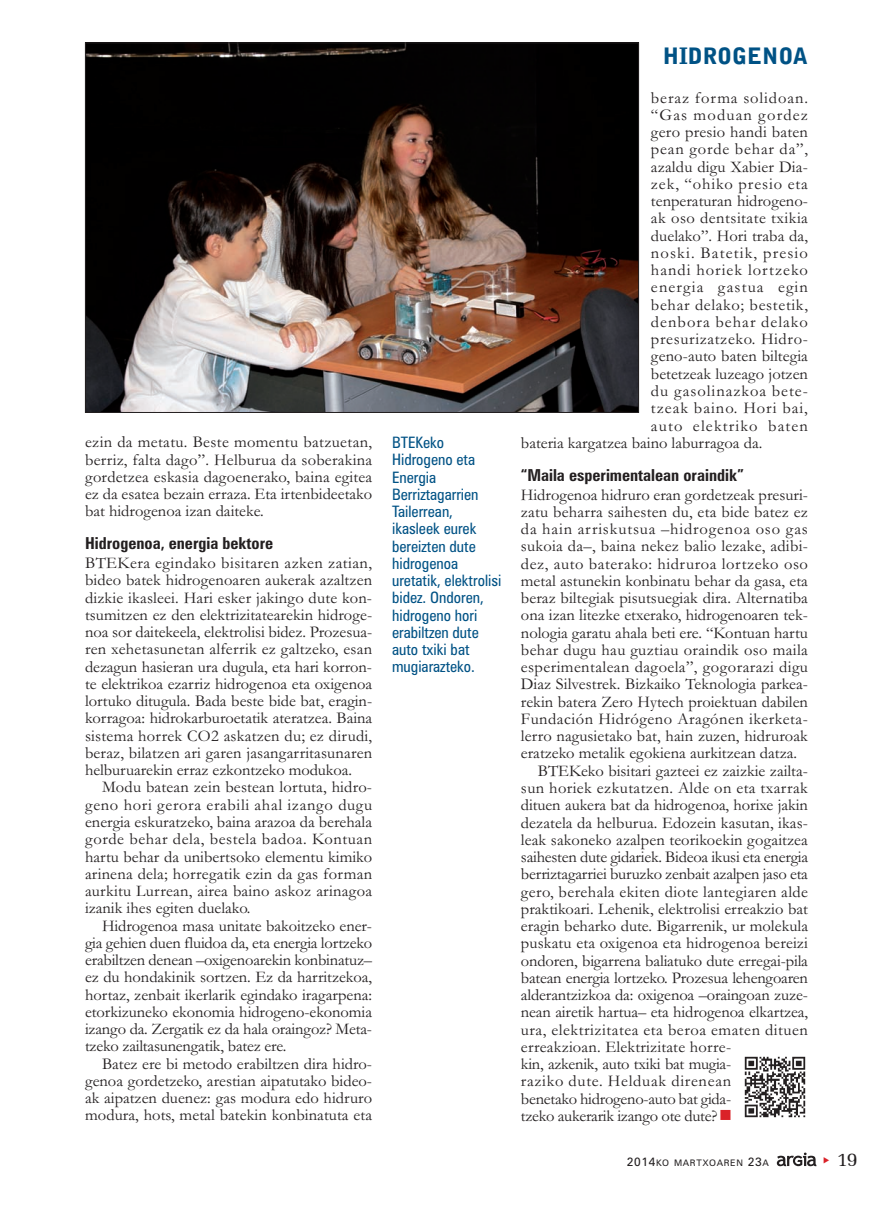
<style>
.page{position:relative;width:893px;height:1212px;background:#fff}
.page>*{position:absolute;margin:0;border:0;box-sizing:border-box;transform-origin:0 0}
.t1{font:900 22.5px "Bell Gothic Std";color:#005285}
.t2{font:19.5px "Memoir";color:#231f20}
.t3{font:16.5px/17.2px "Garamond";letter-spacing:.005em;color:#231f20;text-align:justify}
.t4{font:16.5px "Garamond";letter-spacing:-.015em;color:#231f20}
.t5{font:16.5px "Garamond";letter-spacing:.025em;color:#231f20}
.t6{font:16.5px "Garamond";letter-spacing:.03em;color:#231f20}
.t7{font:16.5px "Garamond";letter-spacing:.06em;color:#231f20}
.t8{font:16.5px "Garamond";letter-spacing:.07em;color:#231f20}
.t9{font:700 condensed 16.5px "Zurich BT";color:#231f20}
.t10{font:16.5px "Garamond";letter-spacing:.05em;color:#231f20}
.t11{font:16.5px "Garamond";letter-spacing:.04em;color:#231f20}
.t12{font:16.5px "Garamond";letter-spacing:.055em;color:#231f20}
.t13{font:16.5px "Garamond";letter-spacing:.035em;color:#231f20}
.t14{font:16.5px "Garamond";letter-spacing:.045em;color:#231f20}
.t15{font:condensed 15.75px/17.2px "Zurich BT";color:#005285}
.t16{font:9px "Zurich BT";letter-spacing:.075em;color:#231f20}
.s1{color:#da2128}
.s2{font-size:12px}
</style>
<div class="page">
<svg style="left:777px;top:1152px;width:39px;height:14px"></svg>
<img style="left:744px;top:1056px;width:62px;height:62px">
<img style="left:87px;top:45px;width:550px;height:366px">
<p class="t3" style="left:85px;top:435px;width:289px">ezin da metatu. Beste momentu batzuetan, berriz, falta dago”. Helburua da soberakina gordetzea eskasia dagoenerako, baina egitea ez da esatea bezain erraza. Eta irtenbideetako bat hidrogenoa izan daiteke.</p>
<p class="t9" style="left:85px;top:537px;width:190px">Hidrogenoa, energia bektore</p>
<p class="t3" style="left:85px;top:556px;width:289px">BTEKera egindako bisitaren azken zatian, bideo batek hidrogenoaren aukerak azaltzen dizkie ikasleei. Hari esker jakingo dute kon&shy;tsumitzen ez den elektrizitatearekin hidroge&shy;noa sor daitekeela, elektrolisi bidez. Prozesua&shy;ren xehetasunetan alferrik ez galtzeko, esan dezagun hasieran ura dugula, eta hari korron&shy;te elektrikoa ezarriz hidrogenoa eta oxigenoa lortuko ditugula. Bada beste bide bat, eragin&shy;korragoa: hidrokarburoetatik ateratzea. Baina sistema horrek CO2 askatzen du; ez dirudi, beraz, bilatzen ari garen jasangarritasunaren helburuarekin erraz ezkontzeko modukoa.</p>
<p class="t3" style="left:85px;top:780px;width:289px;text-indent:17px">Modu batean zein bestean lortuta, hidro&shy;geno hori gerora erabili ahal izango dugu energia eskuratzeko, baina arazoa da berehala gorde behar dela, bestela badoa. Kontuan hartu behar da unibertsoko elementu kimiko arinena dela; horregatik ezin da gas forman aurkitu Lurrean, airea baino askoz arinagoa izanik ihes egiten duelako.</p>
<p class="t3" style="left:85px;top:919px;width:289px;text-indent:17px">Hidrogenoa masa unitate bakoitzeko ener&shy;gia gehien duen fluidoa da, eta energia lortzeko erabiltzen denean –oxigenoarekin konbinatuz– ez du hondakinik sortzen. Ez da harritzekoa, hortaz, zenbait ikerlarik egindako iragarpena: etorkizuneko ekonomia hidrogeno-ekonomia izango da. Zergatik ez da hala oraingoz? Meta&shy;tzeko zailtasunengatik, batez ere.</p>
<p class="t3" style="left:85px;top:1057px;width:289px;text-indent:17px">Batez ere bi metodo erabiltzen dira hidro&shy;genoa gordetzeko, arestian aipatutako bideo&shy;ak aipatzen duenez: gas modura edo hidruro modura, hots, metal batekin konbinatuta eta</p>
<p class="t15" style="left:392px;top:435px;width:111px">BTEKeko<br>Hidrogeno eta<br>Energia<br>Berriztagarrien<br>Tailerrean, ikasleek eurek bereizten dute hidrogenoa uretatik, elektrolisi bidez. Ondoren, hidrogeno hori erabiltzen dute auto txiki bat mugiarazteko.</p>
<h1 class="t1" style="left:663px;top:47px;width:146px">HIDROGENOA</h1>
<p class="t12" style="left:651px;top:92px;width:158px">beraz forma solidoan.</p>
<p class="t8" style="left:651px;top:109px;width:158px">“Gas moduan gordez</p>
<p class="t3" style="left:651px;top:125px;width:158px">gero presio handi baten</p>
<p class="t10" style="left:651px;top:143px;width:158px">pean gorde behar da”,</p>
<p class="t3" style="left:651px;top:160px;width:158px">azaldu digu Xabier Dia-</p>
<p class="t12" style="left:651px;top:178px;width:158px">zek, “ohiko presio eta</p>
<p class="t3" style="left:651px;top:194px;width:158px">tenperaturan hidrogeno-</p>
<p class="t6" style="left:651px;top:212px;width:158px">ak oso dentsitate txikia</p>
<p class="t3" style="left:651px;top:229px;width:158px">duelako”. Hori traba da,</p>
<p class="t8" style="left:651px;top:247px;width:158px">noski. Batetik, presio</p>
<p class="t7" style="left:651px;top:264px;width:158px">handi horiek lortzeko</p>
<p class="t8" style="left:651px;top:282px;width:158px">energia gastua egin</p>
<p class="t11" style="left:651px;top:299px;width:158px">behar delako; bestetik,</p>
<p class="t7" style="left:651px;top:316px;width:158px">denbora behar delako</p>
<p class="t11" style="left:651px;top:333px;width:158px">presurizatzeko. Hidro-</p>
<p class="t3" style="left:651px;top:349px;width:158px">geno-auto baten biltegia</p>
<p class="t3" style="left:651px;top:367px;width:158px">betetzeak luzeago jotzen</p>
<p class="t7" style="left:651px;top:385px;width:158px">du gasolinazkoa bete-</p>
<p class="t7" style="left:651px;top:402px;width:158px">tzeak baino. Hori bai,</p>
<p class="t8" style="left:651px;top:420px;width:158px">auto elektriko baten</p>
<p class="t3" style="left:521px;top:436px;width:243px">bateria kargatzea baino laburragoa da.</p>
<p class="t9" style="left:521px;top:469px;width:225px">“Maila esperimentalean oraindik”</p>
<p class="t3" style="left:521px;top:488px;width:289px">Hidrogenoa hidruro eran gordetzeak presuri-</p>
<p class="t3" style="left:521px;top:505px;width:289px">zatu beharra saihesten du, eta bide batez ez</p>
<p class="t10" style="left:521px;top:523px;width:289px">da hain arriskutsua –hidrogenoa oso gas</p>
<p class="t3" style="left:521px;top:539px;width:289px">sukoia da–, baina nekez balio lezake, adibi-</p>
<p class="t13" style="left:521px;top:558px;width:289px">dez, auto baterako: hidruroa lortzeko oso</p>
<p class="t3" style="left:521px;top:574px;width:289px">metal astunekin konbinatu behar da gasa, eta</p>
<p class="t3" style="left:521px;top:591px;width:289px">beraz biltegiak pisutsuegiak dira. Alternatiba</p>
<p class="t3" style="left:521px;top:608px;width:289px">ona izan litezke etxerako, hidrogenoaren tek-</p>
<p class="t3" style="left:521px;top:626px;width:289px">nologia garatu ahala beti ere. “Kontuan hartu</p>
<p class="t5" style="left:521px;top:644px;width:289px">behar dugu hau guztiau oraindik oso maila</p>
<p class="t5" style="left:521px;top:661px;width:289px">esperimentalean dagoela”, gogorarazi digu</p>
<p class="t3" style="left:521px;top:677px;width:289px">Diaz Silvestrek. Bizkaiko Teknologia parkea-</p>
<p class="t3" style="left:521px;top:695px;width:289px">rekin batera Zero Hytech proiektuan dabilen</p>
<p class="t6" style="left:521px;top:713px;width:289px">Fundación Hidrógeno Aragónen ikerketa-</p>
<p class="t3" style="left:521px;top:729px;width:289px">lerro nagusietako bat, hain zuzen, hidruroak</p>
<p class="t3" style="left:521px;top:746px;width:278px">eratzeko metalik egokiena aurkitzean datza.</p>
<p class="t3" style="left:538px;top:764px;width:272px">BTEKeko bisitari gazteei ez zaizkie zailta-</p>
<p class="t5" style="left:521px;top:782px;width:289px">sun horiek ezkutatzen. Alde on eta txarrak</p>
<p class="t3" style="left:521px;top:798px;width:289px">dituen aukera bat da hidrogenoa, horixe jakin</p>
<p class="t3" style="left:521px;top:815px;width:289px">dezatela da helburua. Edozein kasutan, ikas-</p>
<p class="t3" style="left:521px;top:833px;width:289px">leak sakoneko azalpen teorikoekin gogaitzea</p>
<p class="t4" style="left:521px;top:851px;width:289px">saihesten dute gidariek. Bideoa ikusi eta energia</p>
<p class="t4" style="left:521px;top:868px;width:289px">berriztagarriei buruzko zenbait azalpen jaso eta</p>
<p class="t5" style="left:521px;top:886px;width:289px">gero, berehala ekiten diote lantegiaren alde</p>
<p class="t3" style="left:521px;top:902px;width:289px">praktikoari. Lehenik, elektrolisi erreakzio bat</p>
<p class="t3" style="left:521px;top:919px;width:289px">eragin beharko dute. Bigarrenik, ur molekula</p>
<p class="t3" style="left:521px;top:936px;width:289px">puskatu eta oxigenoa eta hidrogenoa bereizi</p>
<p class="t3" style="left:521px;top:954px;width:289px">ondoren, bigarrena baliatuko dute erregai-pila</p>
<p class="t4" style="left:521px;top:972px;width:289px">batean energia lortzeko. Prozesua lehengoaren</p>
<p class="t3" style="left:521px;top:988px;width:289px">alderantzizkoa da: oxigenoa –oraingoan zuze-</p>
<p class="t3" style="left:521px;top:1005px;width:289px">nean airetik hartua– eta hidrogenoa elkartzea,</p>
<p class="t6" style="left:521px;top:1024px;width:289px">ura, elektrizitatea eta beroa ematen dituen</p>
<p class="t3" style="left:521px;top:1040px;width:212px">erreakzioan. Elektrizitate horre-</p>
<p class="t4" style="left:521px;top:1058px;width:212px">kin, azkenik, auto txiki bat mugia-</p>
<p class="t14" style="left:521px;top:1075px;width:212px">raziko dute. Helduak direnean</p>
<p class="t4" style="left:521px;top:1093px;width:212px">benetako hidrogeno-auto bat gida-</p>
<p class="t4" style="left:521px;top:1110px;width:212px">tzeko aukerarik izango ote dute? <span class="s1">■</span></p>
<p class="t16" style="left:627px;top:1160px;width:144px"><span class="s2">2014</span>KO MARTXOAREN <span class="s2">23</span>A</p>
<p class="t2" style="left:837px;top:1147px;width:22px">19</p>
</div>
